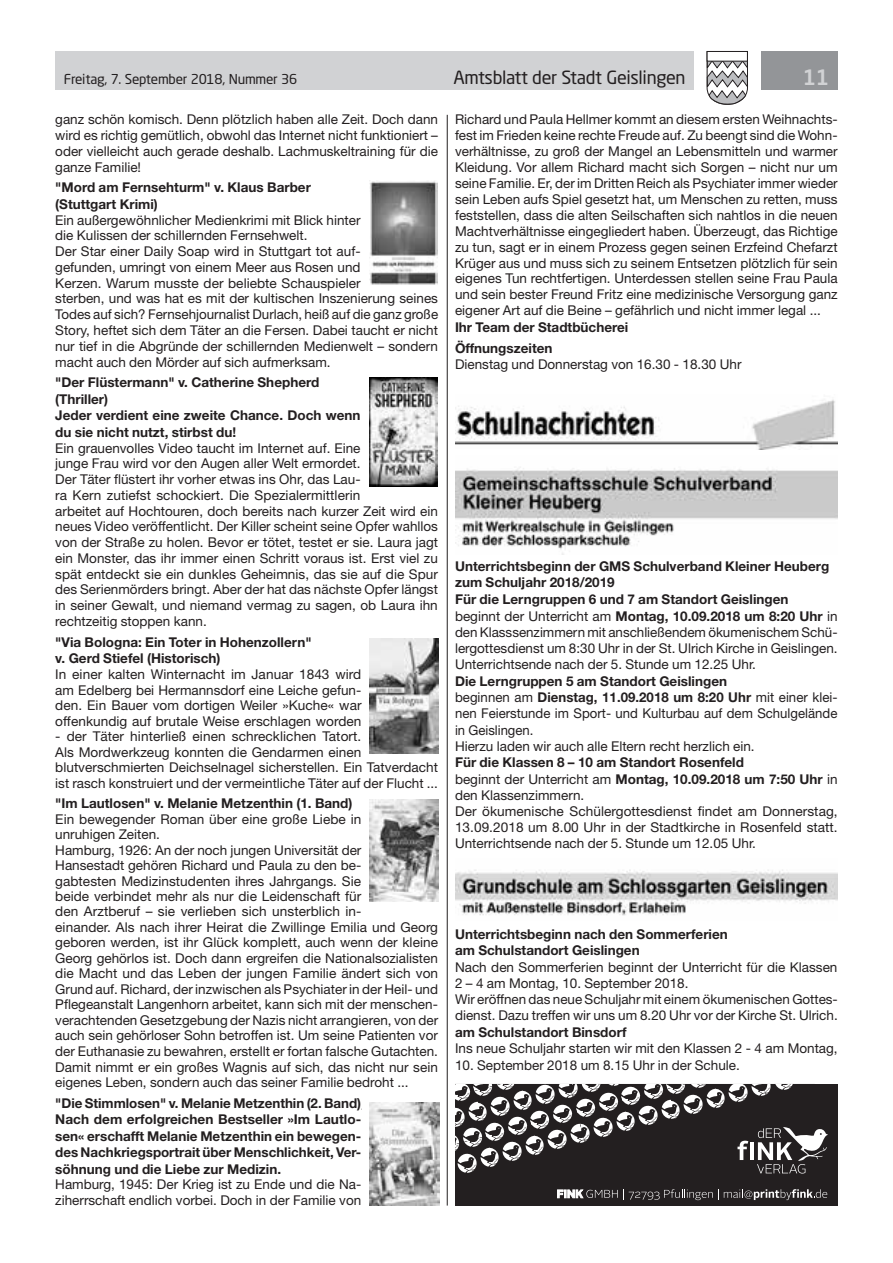
<style>
.page{position:relative;width:893px;height:1263px;background:#fff}
.page>*{position:absolute;margin:0;border:0;box-sizing:border-box;transform-origin:0 0}
.t1{font:500 21px "Neo Sans Std";color:#d1d2d4}
.t2{font:18px "Neo Sans Std";letter-spacing:-.02em;color:#231f20}
.t3{font:13.5px/15.8px "Helvetica Neue LT Std";color:#231f20}
.t4{font:700 13.5px/16.5px "Helvetica Neue LT Std";color:#231f20}
.t5{font:13.5px "Neo Sans Std";letter-spacing:-.015em;color:#231f20}
.s1{font-weight:700}
</style>
<div class="page">
<div style="left:55px;top:51px;width:639px;height:38px;background:#d1d2d4"></div>
<div style="left:761px;top:51px;width:77px;height:38px;background:#939598"></div>
<svg style="left:706px;top:51px;width:42px;height:54px"></svg>
<div style="left:707px;top:51px;width:41px;height:10px;background:#fff;border:1px solid #231f20"></div>
<hr style="left:447px;top:115px;width:1px;height:1090px;background:#231f20">
<img style="left:455px;top:399px;width:383px;height:51px">
<img style="left:455px;top:468px;width:383px;height:87px">
<img style="left:455px;top:869px;width:383px;height:47px">
<img style="left:369px;top:181px;width:69px;height:104px">
<img style="left:369px;top:377px;width:69px;height:110px">
<img style="left:370px;top:639px;width:69px;height:114px">
<img style="left:370px;top:799px;width:69px;height:102px">
<img style="left:370px;top:1103px;width:69px;height:102px">
<div style="left:455px;top:1084px;width:383px;height:121px;background:#231f20"></div>
<svg style="left:455px;top:1084px;width:373px;height:90px"></svg>
<svg style="left:557px;top:1189px;width:270px;height:11px"></svg>
<p class="t5" style="left:64px;top:71px;width:235px">Freitag, 7. September 2018, Nummer 36</p>
<h2 class="t2" style="left:453px;top:66px;width:234px">Amtsblatt der Stadt Geislingen</h2>
<h1 class="t1" style="left:803px;top:64px;width:28px">11</h1>
<p class="t3" style="left:55px;top:112px;width:384px;text-align:justify">ganz schön komisch. Denn plötzlich haben alle Zeit. Doch dann wird es richtig gemütlich, obwohl das Internet nicht funktioniert – oder vielleicht auch gerade deshalb. Lachmuskeltraining für die ganze Familie!</p>
<p class="t4" style="left:55px;top:179px;width:257px">"Mord am Fernsehturm" v. Klaus Barber (Stuttgart Krimi)</p>
<p class="t3" style="left:55px;top:212px;width:384px">Ein außergewöhnlicher Medienkrimi mit Blick hinter<br>die Kulissen der schillernden Fernsehwelt.<br>Der Star einer Daily Soap wird in Stuttgart tot auf-<br>gefunden, umringt von einem Meer aus Rosen und<br>Kerzen. Warum musste der beliebte Schauspieler<br>sterben, und was hat es mit der kultischen Inszenierung seines Todes auf sich? Fernsehjournalist Durlach, heiß auf die ganz große Story, heftet sich dem Täter an die Fersen. Dabei taucht er nicht nur tief in die Abgründe der schillernden Medienwelt – sondern macht auch den Mörder auf sich aufmerksam.</p>
<p class="t4" style="left:55px;top:374px;width:307px">"Der Flüstermann" v. Catherine Shepherd (Thriller)<br>Jeder verdient eine zweite Chance. Doch wenn du sie nicht nutzt, stirbst du!</p>
<p class="t3" style="left:55px;top:440px;width:384px">Ein grauenvolles Video taucht im Internet auf. Eine<br>junge Frau wird vor den Augen aller Welt ermordet.<br>Der Täter flüstert ihr vorher etwas ins Ohr, das Lau-<br>ra Kern zutiefst schockiert. Die Spezialermittlerin<br>arbeitet auf Hochtouren, doch bereits nach kurzer Zeit wird ein neues Video veröffentlicht. Der Killer scheint seine Opfer wahllos von der Straße zu holen. Bevor er tötet, testet er sie. Laura jagt ein Monster, das ihr immer einen Schritt voraus ist. Erst viel zu spät entdeckt sie ein dunkles Geheimnis, das sie auf die Spur des Serienmörders bringt. Aber der hat das nächste Opfer längst in seiner Gewalt, und niemand vermag zu sagen, ob Laura ihn rechtzeitig stoppen kann.</p>
<p class="t4" style="left:55px;top:633px;width:258px">"Via Bologna: Ein Toter in Hohenzollern" v. Gerd Stiefel (Historisch)</p>
<p class="t3" style="left:55px;top:666px;width:308px;text-align:justify">In einer kalten Winternacht im Januar 1843 wird am Edelberg bei Hermannsdorf eine Leiche gefun&shy;den. Ein Bauer vom dortigen Weiler »Kuche« war offenkundig auf brutale Weise erschlagen worden</p>
<p class="t3" style="left:55px;top:729px;width:384px">- der Täter hinterließ einen schrecklichen Tatort.<br>Als Mordwerkzeug konnten die Gendarmen einen blutverschmierten Deichselnagel sicherstellen. Ein Tatverdacht ist rasch konstruiert und der vermeintliche Täter auf der Flucht ...</p>
<p class="t4" style="left:55px;top:795px;width:299px">"Im Lautlosen" v. Melanie Metzenthin (1. Band)</p>
<p class="t3" style="left:55px;top:811px;width:384px">Ein bewegender Roman über eine große Liebe in<br>unruhigen Zeiten.<br>Hamburg, 1926: An der noch jungen Universität der<br>Hansestadt gehören Richard und Paula zu den be-<br>gabtesten Medizinstudenten ihres Jahrgangs. Sie<br>beide verbindet mehr als nur die Leidenschaft für<br>den Arztberuf – sie verlieben sich unsterblich in-<br>einander. Als nach ihrer Heirat die Zwillinge Emilia und Georg geboren werden, ist ihr Glück komplett, auch wenn der kleine Georg gehörlos ist. Doch dann ergreifen die Nationalsozialisten die Macht und das Leben der jungen Familie ändert sich von Grund auf. Richard, der inzwischen als Psychiater in der Heil- und Pflegeanstalt Langenhorn arbeitet, kann sich mit der menschen&shy;verachtenden Gesetzgebung der Nazis nicht arrangieren, von der auch sein gehörloser Sohn betroffen ist. Um seine Patienten vor der Euthanasie zu bewahren, erstellt er fortan falsche Gutachten.<br>Damit nimmt er ein großes Wagnis auf sich, das nicht nur sein eigenes Leben, sondern auch das seiner Familie bedroht ...</p>
<p class="t4" style="left:55px;top:1094px;width:307px;text-align:justify">"Die Stimmlosen" v. Melanie Metzenthin (2. Band)<br>Nach dem erfolgreichen Bestseller »Im Lautlo&shy;sen« erschafft Melanie Metzenthin ein bewegen&shy;des Nachkriegsportrait über Menschlichkeit, Ver&shy;söhnung und die Liebe zur Medizin.</p>
<p class="t3" style="left:55px;top:1176px;width:307px">Hamburg, 1945: Der Krieg ist zu Ende und die Na&shy;ziherrschaft endlich vorbei. Doch in der Familie von</p>
<p class="t3" style="left:455px;top:112px;width:384px;text-align:justify">Richard und Paula Hellmer kommt an diesem ersten Weihnachts&shy;fest im Frieden keine rechte Freude auf. Zu beengt sind die Wohn&shy;verhältnisse, zu groß der Mangel an Lebensmitteln und warmer Kleidung. Vor allem Richard macht sich Sorgen – nicht nur um seine Familie. Er, der im Dritten Reich als Psychiater immer wieder sein Leben aufs Spiel gesetzt hat, um Menschen zu retten, muss feststellen, dass die alten Seilschaften sich nahtlos in die neuen Machtverhältnisse eingegliedert haben. Überzeugt, das Richtige zu tun, sagt er in einem Prozess gegen seinen Erzfeind Chefarzt Krüger aus und muss sich zu seinem Entsetzen plötzlich für sein eigenes Tun rechtfertigen. Unterdessen stellen seine Frau Paula und sein bester Freund Fritz eine medizinische Versorgung ganz eigener Art auf die Beine – gefährlich und nicht immer legal ...</p>
<p class="t4" style="left:455px;top:316px;width:175px;line-height:20.9px">Ihr Team der Stadtbücherei<br>Öffnungszeiten</p>
<p class="t3" style="left:455px;top:356px;width:288px">Dienstag und Donnerstag von 16.30 - 18.30 Uhr</p>
<p class="t3" style="left:455px;top:558px;width:384px;line-height:16.4px"><span class="s1">Unterrichtsbeginn der GMS Schulverband Kleiner Heuberg zum Schuljahr 2018/2019<br>Für die Lerngruppen 6 und 7 am Standort Geislingen<br></span>beginnt der Unterricht am <span class="s1">Montag, 10.09.2018 um 8:20 Uhr</span> in den Klasssenzimmern mit anschließendem ökumenischem Schü&shy;lergottesdienst um 8:30 Uhr in der St. Ulrich Kirche in Geislingen.<br>Unterrichtsende nach der 5. Stunde um 12.25 Uhr.</p>
<p class="t3" style="left:455px;top:672px;width:384px;line-height:16.2px"><span class="s1">Die Lerngruppen 5 am Standort Geislingen<br></span>beginnen am <span class="s1">Dienstag, 11.09.2018 um 8:20 Uhr</span> mit einer klei&shy;nen Feierstunde im Sport- und Kulturbau auf dem Schulgelände in Geislingen.<br>Hierzu laden wir auch alle Eltern recht herzlich ein.</p>
<p class="t3" style="left:455px;top:754px;width:384px;line-height:16.2px"><span class="s1">Für die Klassen 8 – 10 am Standort Rosenfeld<br></span>beginnt der Unterricht am <span class="s1">Montag, 10.09.2018 um 7:50 Uhr</span> in den Klassenzimmern.<br>Der ökumenische Schülergottesdienst findet am Donnerstag, 13.09.2018 um 8.00 Uhr in der Stadtkirche in Rosenfeld statt.<br>Unterrichtsende nach der 5. Stunde um 12.05 Uhr.</p>
<p class="t4" style="left:455px;top:925px;width:274px;line-height:17px">Unterrichtsbeginn nach den Sommerferien am Schulstandort Geislingen</p>
<p class="t3" style="left:455px;top:958px;width:384px;line-height:16.2px">Nach den Sommerferien beginnt der Unterricht für die Klassen 2 – 4 am Montag, 10. September 2018.<br>Wir eröffnen das neue Schuljahr mit einem ökumenischen Gottes&shy;dienst. Dazu treffen wir uns um 8.20 Uhr vor der Kirche St. Ulrich.</p>
<p class="t4" style="left:455px;top:1024px;width:173px">am Schulstandort Binsdorf</p>
<p class="t3" style="left:455px;top:1040px;width:384px">Ins neue Schuljahr starten wir mit den Klassen 2 - 4 am Montag,</p>
<p class="t3" style="left:455px;top:1057px;width:286px">10. September 2018 um 8.15 Uhr in der Schule.</p>
</div>
